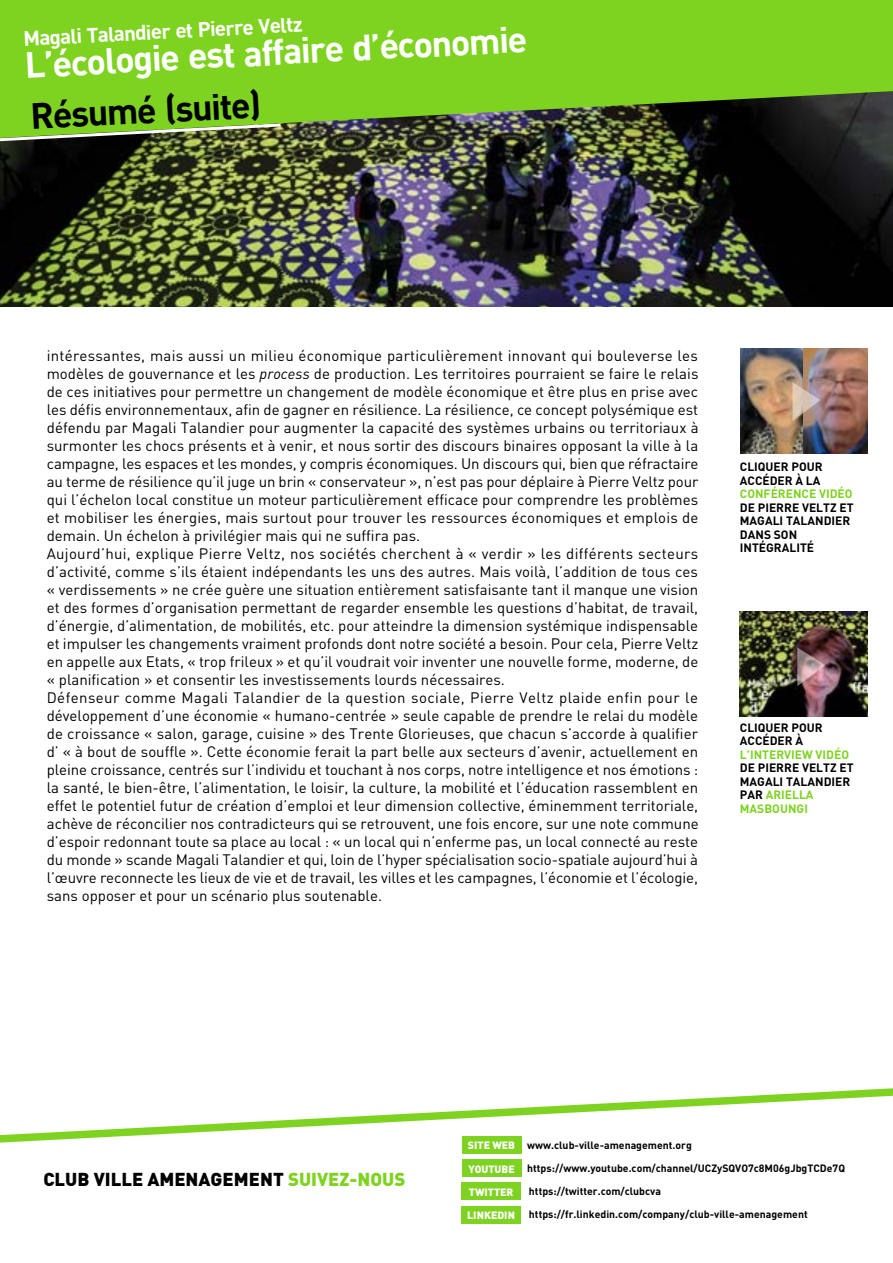
<style>
.page{position:relative;width:893px;height:1263px;background:#fff}
.page>*{position:absolute;margin:0;border:0;box-sizing:border-box;transform-origin:0 0}
.t1{font:700 36px "DIN";color:#fff}
.t2{font:700 36px "DIN";color:#000}
.t3{font:700 20.7px "DIN";color:#fff}
.t4{font:900 18.45px "DIN";color:#000}
.t5{font:15px/18px "DIN";color:#000}
.t6{font:700 12px/13.5px "DIN";color:#000}
.t7{font:700 12px "DIN";color:#7ed321}
.t8{font:700 10.5px "DIN";color:#000}
.t9{font:900 10.5px "DIN";color:#fff}
.s1{font-style:italic}
.s2{color:#7ed321}
</style>
<div class="page">
<img style="left:0;top:138px;width:893px;height:168px">
<svg style="left:0;top:0;width:893px;height:138px;background:#72b923"></svg>
<img style="left:740px;top:349px;width:64px;height:105px">
<img style="left:804px;top:349px;width:63px;height:105px">
<img style="left:740px;top:611px;width:127px;height:105px">
<svg style="left:792px;top:382px;width:28px;height:39px"></svg>
<svg style="left:797px;top:647px;width:28px;height:39px"></svg>
<img style="left:0;top:122px;width:284px;height:22px">
<svg style="left:0;top:1088px;width:893px;height:62px"></svg>
<div style="left:461px;top:1182px;width:60px;height:17px;background:#7ed321"></div>
<div style="left:461px;top:1206px;width:60px;height:17px;background:#7ed321"></div>
<div style="left:462px;top:1136px;width:59px;height:17px;background:#7ed321"></div>
<div style="left:462px;top:1160px;width:59px;height:17px;background:#7ed321"></div>
<h2 class="t3" style="left:23px;top:25px;width:281px;rotate:-3deg">Magali Talandier et Pierre Veltz</h2>
<h1 class="t1" style="left:24px;top:41px;width:505px;rotate:-3deg">L’écologie est affaire d’économie</h1>
<h1 class="t2" style="left:29px;top:93px;width:232px;rotate:-3deg">Résumé (suite)</h1>
<p class="t5" style="left:47px;top:346px;width:653px">intéressantes, mais aussi un milieu économique particulièrement innovant qui bouleverse les modèles de gouvernance et les <span class="s1">process</span> de production. Les territoires pourraient se faire le relais de ces initiatives pour permettre un changement de modèle économique et être plus en prise avec les défis environnementaux, afin de gagner en résilience. La résilience, ce concept polysémique est défendu par Magali Talandier pour augmenter la capacité des systèmes urbains ou territoriaux à surmonter les chocs présents et à venir, et nous sortir des discours binaires opposant la ville à la campagne, les espaces et les mondes, y compris économiques. Un discours qui, bien que réfractaire au terme de résilience qu’il juge un brin « conservateur », n’est pas pour déplaire à Pierre Veltz pour qui l’échelon local constitue un moteur particulièrement efficace pour comprendre les problèmes et mobiliser les énergies, mais surtout pour trouver les ressources économiques et emplois de demain. Un échelon à privilégier mais qui ne suffira pas.<br>Aujourd’hui, explique Pierre Veltz, nos sociétés cherchent à « verdir » les différents secteurs d’activité, comme s’ils étaient indépendants les uns des autres. Mais voilà, l’addition de tous ces « verdissements » ne crée guère une situation entièrement satisfaisante tant il manque une vision et des formes d’organisation permettant de regarder ensemble les questions d’habitat, de travail, d’énergie, d’alimentation, de mobilités, etc. pour atteindre la dimension systémique indispensable et impulser les changements vraiment profonds dont notre société a besoin. Pour cela, Pierre Veltz en appelle aux Etats, « trop frileux » et qu’il voudrait voir inventer une nouvelle forme, moderne, de « planification » et consentir les investissements lourds nécessaires.<br>Défenseur comme Magali Talandier de la question sociale, Pierre Veltz plaide enfin pour le développement d’une économie « humano-centrée » seule capable de prendre le relai du modèle de croissance « salon, garage, cuisine » des Trente Glorieuses, que chacun s’accorde à qualifier d’ « à bout de souffle ». Cette économie ferait la part belle aux secteurs d’avenir, actuellement en pleine croissance, centrés sur l’individu et touchant à nos corps, notre intelligence et nos émotions : la santé, le bien-être, l’alimentation, le loisir, la culture, la mobilité et l’éducation rassemblent en effet le potentiel futur de création d’emploi et leur dimension collective, éminemment territoriale, achève de réconcilier nos contradicteurs qui se retrouvent, une fois encore, sur une note commune d’espoir redonnant toute sa place au local : « un local qui n’enferme pas, un local connecté au reste du monde » scande Magali Talandier et qui, loin de l’hyper spécialisation socio-spatiale aujourd’hui à l’œuvre reconnecte les lieux de vie et de travail, les villes et les campagnes, l’économie et l’écologie, sans opposer et pour un scénario plus soutenable.</p>
<p class="t6" style="left:740px;top:460px;width:84px">CLIQUER POUR<br>ACCÉDER À LA</p>
<p class="t7" style="left:740px;top:486px;width:114px">CONFÉRENCE VIDÉO</p>
<p class="t6" style="left:740px;top:500px;width:115px">DE PIERRE VELTZ ET<br>MAGALI TALANDIER<br>DANS SON<br>INTÉGRALITÉ</p>
<p class="t6" style="left:740px;top:720px;width:84px">CLIQUER POUR<br>ACCÉDER À</p>
<p class="t7" style="left:740px;top:747px;width:111px">L’INTERVIEW VIDÉO</p>
<p class="t6" style="left:740px;top:761px;width:115px">DE PIERRE VELTZ ET<br>MAGALI TALANDIER<br>PAR <span class="s2">ARIELLA<br>MASBOUNGI</span></p>
<p class="t4" style="left:43px;top:1167px;width:364px">CLUB VILLE AMENAGEMENT <span class="s2">SUIVEZ-NOUS</span></p>
<p class="t9" style="left:468px;top:1138px;width:49px">SITE WEB</p>
<p class="t9" style="left:468px;top:1162px;width:48px">YOUTUBE</p>
<p class="t9" style="left:469px;top:1185px;width:46px">TWITTER</p>
<p class="t9" style="left:467px;top:1208px;width:49px">LINKEDIN</p>
<p class="t8" style="left:527px;top:1138px;width:166px">www.club-ville-amenagement.org</p>
<p class="t8" style="left:527px;top:1161px;width:319px">https://www.youtube.com/channel/UCZySQVO7c8M06gJbgTCDe7Q</p>
<p class="t8" style="left:529px;top:1184px;width:134px">https://twitter.com/clubcva</p>
<p class="t8" style="left:529px;top:1208px;width:280px">https://fr.linkedin.com/company/club-ville-amenagement</p>
</div>
